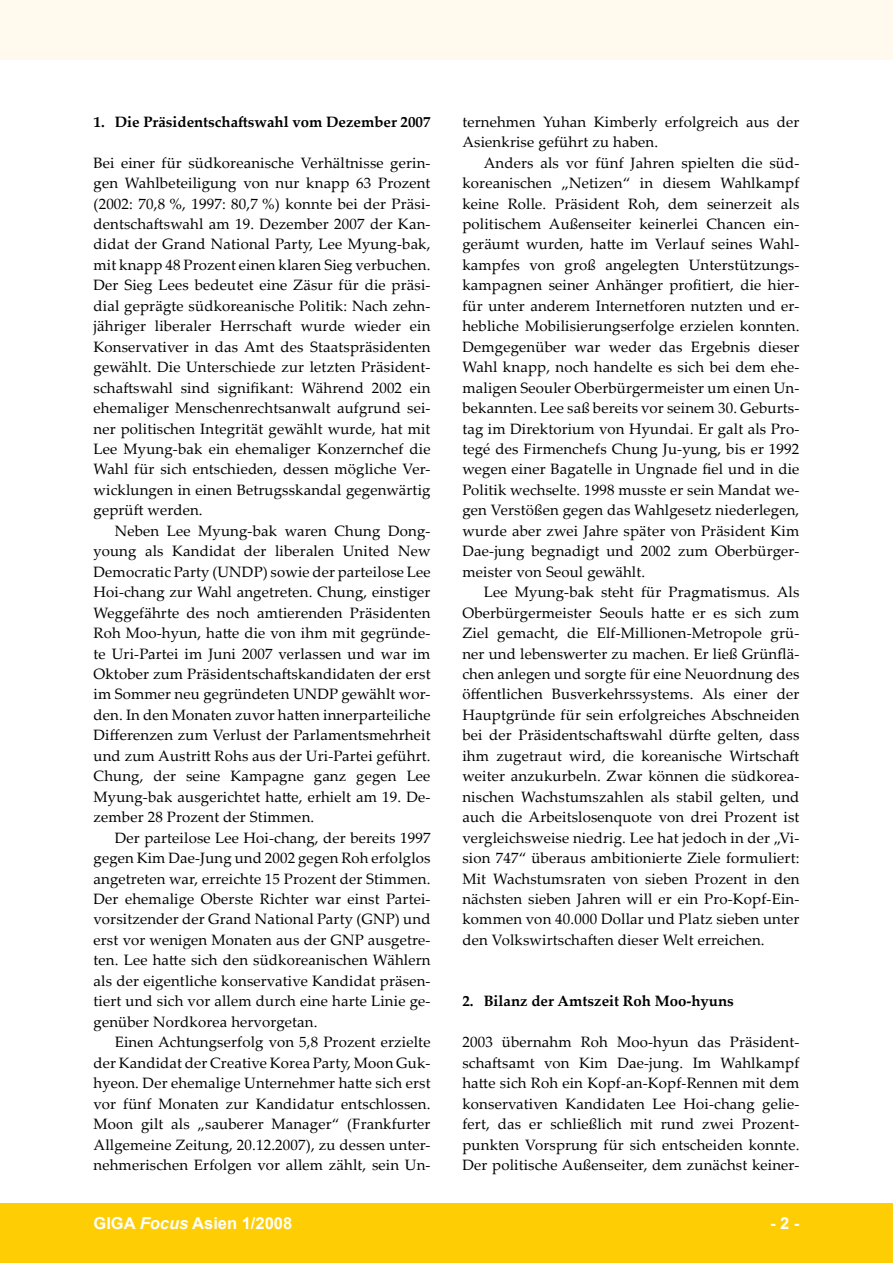
<style>
.page{position:relative;width:893px;height:1263px;background:#fff}
.page>*{position:absolute;margin:0;border:0;box-sizing:border-box;transform-origin:0 0}
.t1{font:700 16.5px "Arial";color:#fff}
.t2{font:15px/20.4px "Palatino Linotype";letter-spacing:.01em;color:#000;text-align:justify}
.t3{font:700 15px "Palatino Linotype";color:#000}
.s1{font-style:italic}
</style>
<div class="page">
<div style="left:0;top:1203px;width:893px;height:60px;background:#fecd04"></div>
<div style="left:0;top:0;width:893px;height:60px;background:#fffaed"></div>
<p class="t3" style="left:94px;top:111px;width:338px">1. Die Präsidentschaftswahl vom Dezember 2007</p>
<p class="t2" style="left:94px;top:152px;width:339px">Bei einer für südkoreanische Verhältnisse gerin&shy;gen Wahlbeteiligung von nur knapp 63 Prozent (2002: 70,8 %, 1997: 80,7 %) konnte bei der Präsi&shy;dentschaftswahl am 19. Dezember 2007 der Kan&shy;didat der Grand National Party, Lee Myung-bak, mit knapp 48 Prozent einen klaren Sieg verbuchen.<br>Der Sieg Lees bedeutet eine Zäsur für die präsi&shy;dial geprägte südkoreanische Politik: Nach zehn&shy;jähriger liberaler Herrschaft wurde wieder ein Konservativer in das Amt des Staatspräsidenten gewählt. Die Unterschiede zur letzten Präsident&shy;schaftswahl sind signifikant: Während 2002 ein ehemaliger Menschenrechtsanwalt aufgrund sei&shy;ner politischen Integrität gewählt wurde, hat mit Lee Myung-bak ein ehemaliger Konzernchef die Wahl für sich entschieden, dessen mögliche Ver&shy;wicklungen in einen Betrugsskandal gegenwärtig geprüft werden.</p>
<p class="t2" style="left:94px;top:520px;width:339px;text-indent:21px">Neben Lee Myung-bak waren Chung Dong&shy;young als Kandidat der liberalen United New Demo-cratic Party (UNDP) sowie der parteilose Lee Hoi-chang zur Wahl angetreten. Chung, einstiger Weggefährte des noch amtierenden Präsidenten Roh Moo-hyun, hatte die von ihm mit gegründe&shy;te Uri-Partei im Juni 2007 verlassen und war im Oktober zum Präsidentschaftskandidaten der erst im Sommer neu gegründeten UNDP gewählt wor&shy;den. In den Monaten zuvor hatten innerparteiliche Differenzen zum Verlust der Parlamentsmehrheit und zum Austritt Rohs aus der Uri-Partei geführt.<br>Chung, der seine Kampagne ganz gegen Lee Myung-bak ausgerichtet hatte, erhielt am 19. De&shy;zember 28 Prozent der Stimmen.</p>
<p class="t2" style="left:94px;top:827px;width:338px;text-indent:21px">Der parteilose Lee Hoi-chang, der bereits 1997 gegen Kim Dae-Jung und 2002 gegen Roh erfolglos angetreten war, erreichte 15 Prozent der Stimmen.<br>Der ehemalige Oberste Richter war einst Partei&shy;vorsitzender der Grand National Party (GNP) und erst vor wenigen Monaten aus der GNP ausgetre&shy;ten. Lee hatte sich den südkoreanischen Wählern als der eigentliche konservative Kandidat präsen&shy;tiert und sich vor allem durch eine harte Linie ge&shy;genüber Nordkorea hervorgetan.</p>
<p class="t2" style="left:94px;top:1031px;width:339px;text-indent:21px">Einen Achtungserfolg von 5,8 Prozent erzielte der Kandidat der Creative Korea Party, Moon Guk&shy;hyeon. Der ehemalige Unternehmer hatte sich erst vor fünf Monaten zur Kandidatur entschlossen.<br>Moon gilt als „sauberer Manager“ (Frankfurter Allgemeine Zeitung, 20.12.2007), zu dessen unter&shy;nehmerischen Erfolgen vor allem zählt, sein Un-</p>
<p class="t2" style="left:462px;top:111px;width:338px">ternehmen Yuhan Kimberly erfolgreich aus der<br>Asienkrise geführt zu haben.</p>
<p class="t2" style="left:462px;top:152px;width:338px;text-indent:21px">Anders als vor fünf Jahren spielten die süd&shy;koreanischen „Netizen“ in diesem Wahlkampf keine Rolle. Präsident Roh, dem seinerzeit als politischem Außenseiter keinerlei Chancen ein&shy;geräumt wurden, hatte im Verlauf seines Wahl&shy;kampfes von groß angelegten Unterstützungs&shy;kampagnen seiner Anhänger profitiert, die hier&shy;für unter anderem Internetforen nutzten und er&shy;hebliche Mobilisierungserfolge erzielen konnten.<br>Demgegenüber war weder das Ergebnis dieser Wahl knapp, noch handelte es sich bei dem ehe&shy;maligen Seouler Oberbürgermeister um einen Un&shy;bekannten. Lee saß bereits vor seinem 30. Geburts&shy;tag im Direktorium von Hyundai. Er galt als Pro&shy;tegé des Firmenchefs Chung Ju-yung, bis er 1992 wegen einer Bagatelle in Ungnade fiel und in die Politik wechselte. 1998 musste er sein Mandat we&shy;gen Verstößen gegen das Wahlgesetz niederlegen, wurde aber zwei Jahre später von Präsident Kim Dae-jung begnadigt und 2002 zum Oberbürger&shy;meister von Seoul gewählt.</p>
<p class="t2" style="left:462px;top:581px;width:339px;text-indent:21px">Lee Myung-bak steht für Pragmatismus. Als Oberbürgermeister Seouls hatte er es sich zum Ziel gemacht, die Elf-Millionen-Metropole grü&shy;ner und lebenswerter zu machen. Er ließ Grünflä&shy;chen anlegen und sorgte für eine Neuordnung des öffentlichen Busverkehrssystems. Als einer der Hauptgründe für sein erfolgreiches Abschneiden bei der Präsidentschaftswahl dürfte gelten, dass ihm zugetraut wird, die koreanische Wirtschaft weiter anzukurbeln. Zwar können die südkorea&shy;nischen Wachstumszahlen als stabil gelten, und auch die Arbeitslosenquote von drei Prozent ist vergleichsweise niedrig. Lee hat jedoch in der „Vi&shy;sion 747“ überaus ambitionierte Ziele formuliert:<br>Mit Wachstumsraten von sieben Prozent in den nächsten sieben Jahren will er ein Pro-Kopf-Ein&shy;kommen von 40.000 Dollar und Platz sieben unter den Volkswirtschaften dieser Welt erreichen.</p>
<p class="t3" style="left:462px;top:990px;width:273px">2. Bilanz der Amtszeit Roh Moo-hyuns</p>
<p class="t2" style="left:462px;top:1031px;width:338px">2003 übernahm Roh Moo-hyun das Präsident&shy;schaftsamt von Kim Dae-jung. Im Wahlkampf hatte sich Roh ein Kopf-an-Kopf-Rennen mit dem konservativen Kandidaten Lee Hoi-chang gelie&shy;fert, das er schließlich mit rund zwei Prozent&shy;punkten Vorsprung für sich entscheiden konnte.<br>Der politische Außenseiter, dem zunächst keiner-</p>
<p class="t1" style="left:94px;top:1212px;width:200px">GIGA <span class="s1">Focus</span> Asien 1/2008</p>
<p class="t1" style="left:770px;top:1212px;width:31px">- -</p>
</div>
